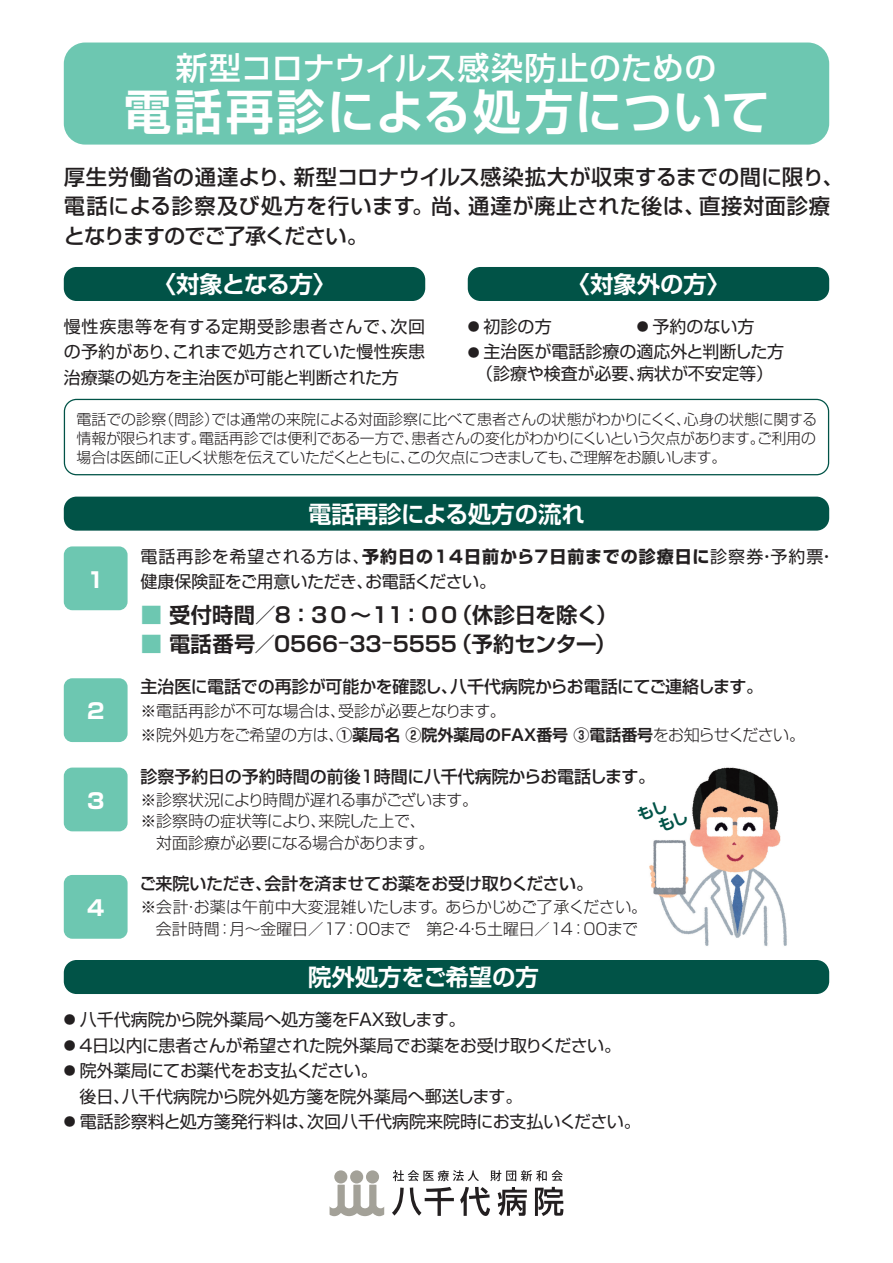
<style>
.page{position:relative;width:893px;height:1263px;background:#fff}
.page>*{position:absolute;margin:0;border:0;box-sizing:border-box;transform-origin:0 0}
.t1{font:47.85px "Shin Go Pr 6 N De Bold 90 pv RKSJ H";letter-spacing:.045em;color:#fff}
.t2{font:31.95px "Shin Go Pr 6 N Medium 90 pv RKSJ H";letter-spacing:-.005em;color:#fff}
.t3{font:23.4px "Shin Go Pr 6 N De Bold 90 pv RKSJ H";color:#fff}
.t4{font:21.3px/29.7px "Shin Go Pr 6 N Medium 90 pv RKSJ H";letter-spacing:.01em;color:#231f20}
.t5{font:21.3px "Shin Go Pr 6 N De Bold 90 pv RKSJ H";letter-spacing:-.005em;color:#231f20}
.t6{font:21.3px "Shin Go Pr 6 N Bold 90 pv RKSJ H";color:#fff}
.t7{font:16.95px/25.5px "Shin Go Pr 6 N Regular 90 pv RKSJ H";color:#231f20}
.t8{font:16.95px "Shin Go Pr 6 N Medium 90 pv RKSJ H";letter-spacing:-.01em;color:#231f20}
.t9{font:16.95px "Shin Go Pr 6 N Regular 90 pv RKSJ H";letter-spacing:-.02em;color:#231f20}
.t10{font:16.95px "Shin Go Pr 6 N Medium 90 pv RKSJ H";letter-spacing:-.03em;color:#231f20}
.t11{font:15.9px/21.3px "Shin Go Pr 6 N Light 90 pv RKSJ H";letter-spacing:-.02em;color:#231f20}
.t12{font:15.9px/21.3px "Shin Go Pr 6 N Light 90 pv RKSJ H";color:#231f20}
.t13{font:15.9px/17px "Shin Go Pr 6 N De Bold 90 pv RKSJ H";color:#015347}
.t14{font:14.85px/19.2px "Shin Go Pr 6 N Light 90 pv RKSJ H";letter-spacing:-.035em;color:#231f20;text-align:justify}
.s1{font-size:11.85px}
.s2{font-family:"Shin Go Pr 6 N Bold 90 pv RKSJ H"}
.s3{color:#6dc7b1}
.s4{font-family:"Shin Go Pr 6 N De Bold 90 pv RKSJ H"}
</style>
<div class="page">
<svg style="left:392px;top:1187px;width:62px;height:29px"></svg>
<svg style="left:460px;top:1187px;width:30px;height:29px"></svg>
<svg style="left:498px;top:1187px;width:29px;height:29px"></svg>
<svg style="left:535px;top:1187px;width:28px;height:29px"></svg>
<svg style="left:393px;top:1170px;width:86px;height:11px"></svg>
<svg style="left:490px;top:1170px;width:73px;height:11px"></svg>
<svg style="left:330px;top:1170px;width:54px;height:46px"></svg>
<img style="left:649px;top:767px;width:138px;height:179px">
<div style="left:64px;top:43px;width:765px;height:102px;background:#6dc7b1;border-radius:21px"></div>
<div style="left:64px;top:267px;width:361px;height:34px;background:#015347;border-radius:13px"></div>
<svg style="left:64px;top:399px;width:765px;height:76px"></svg>
<div style="left:64px;top:497px;width:765px;height:34px;background:#015347;border-radius:13px"></div>
<div style="left:64px;top:960px;width:765px;height:34px;background:#015347;border-radius:13px"></div>
<div style="left:468px;top:267px;width:361px;height:34px;background:#015347;border-radius:13px"></div>
<div style="left:64px;top:546px;width:64px;height:64px;background:#6dc7b1;border-radius:9px"></div>
<div style="left:64px;top:678px;width:64px;height:64px;background:#6dc7b1;border-radius:9px"></div>
<div style="left:64px;top:767px;width:64px;height:64px;background:#6dc7b1;border-radius:9px"></div>
<div style="left:64px;top:875px;width:64px;height:64px;background:#6dc7b1;border-radius:9px"></div>
<h2 class="t2" style="left:176px;top:56px;width:542px">新型コロナウイルス感染防止のための</h2>
<h1 class="t1" style="left:124px;top:94px;width:647px">電話再診による処方について</h1>
<p class="t4" style="left:64px;top:165px;width:781px">厚生労働省の通達より、新型コロナウイルス感染拡大が収束するまでの間に限り、電話による診察及び処方を行います。尚、通達が廃止された後は、直接対面診療となりますのでご了承ください。</p>
<h3 class="t3" style="left:153px;top:275px;width:185px">〈対象となる方〉</h3>
<h3 class="t3" style="left:567px;top:275px;width:165px">〈対象外の方〉</h3>
<p class="t7" style="left:64px;top:316px;width:363px;text-align:justify">慢性疾患等を有する定期受診患者さんで、次回の予約があり、これまで処方されていた慢性疾患治療薬の処方を主治医が可能と判断された方</p>
<p class="t7" style="left:468px;top:316px;width:288px"><span class="s1">●</span> 初診の方　　　　　<span class="s1">●</span> 予約のない方</p>
<p class="t7" style="left:476px;top:344px;width:326px;line-height:21.3px;text-indent:-9px"><span class="s1">●</span> 主治医が電話診療の適応外と判断した方　（診療や検査が必要、病状が不安定等）</p>
<p class="t14" style="left:77px;top:411px;width:742px">電話での診察（問診）では通常の来院による対面診察に比べて患者さんの状態がわかりにくく、心身の状態に関する情報が限られます。電話再診では便利である一方で、患者さんの変化がわかりにくいという欠点があります。ご利用の場合は医師に正しく状態を伝えていただくとともに、この欠点につきましても、ご理解をお願いします。</p>
<p class="t6" style="left:87px;top:571px;width:19px">1</p>
<p class="t6" style="left:87px;top:703px;width:19px">2</p>
<p class="t6" style="left:87px;top:793px;width:19px">3</p>
<p class="t6" style="left:87px;top:900px;width:19px">4</p>
<h3 class="t3" style="left:308px;top:505px;width:278px">電話再診による処方の流れ</h3>
<p class="t7" style="left:140px;top:546px;width:696px">電話再診を希望される方は、<span class="s2">予約日の14日前から7日前までの診療日に</span>診察券・予約票・健康保険証をご用意いただき、お電話ください。</p>
<p class="t5" style="left:141px;top:607px;width:478px"><span class="s3">■</span> 受付時間／8：3 0 ～11：0 0（休診日を除く）</p>
<p class="t5" style="left:141px;top:636px;width:477px"><span class="s3">■</span> 電話番号／0566‒33‒5555（予約センター）</p>
<p class="t8" style="left:140px;top:680px;width:624px">主治医に電話での再診が可能かを確認し、八千代病院からお電話にてご連絡します。</p>
<p class="t11" style="left:140px;top:701px;width:666px;line-height:24.5px">※電話再診が不可な場合は、受診が必要となります。<br>※院外処方をご希望の方は、<span class="s4">①薬局名 ②院外薬局のFAX番号 ③電話番号</span>をお知らせください。</p>
<p class="t8" style="left:140px;top:770px;width:516px">診察予約日の予約時間の前後1時間に八千代病院からお電話します。</p>
<p class="t11" style="left:140px;top:791px;width:339px">※診察状況により時間が遅れる事がございます。※診察時の症状等により、来院した上で、<br>　対面診療が必要になる場合があります。</p>
<p class="t10" style="left:140px;top:877px;width:455px">ご来院いただき、会計を済ませてお薬をお受け取りください。</p>
<p class="t12" style="left:140px;top:899px;width:508px">※会計・お薬は午前中大変混雑いたします。あらかじめご了承ください。　会計時間：月～金曜日／17：00まで　第2・4・5土曜日／14：00まで</p>
<p class="t13" style="left:636px;top:809px;width:48px;rotate:-20deg">もし　もし</p>
<h3 class="t3" style="left:308px;top:968px;width:232px">院外処方をご希望の方</h3>
<p class="t7" style="left:64px;top:1009px;width:403px"><span class="s1">●</span> 八千代病院から院外薬局へ処方箋をFAX致します。</p>
<p class="t9" style="left:64px;top:1039px;width:559px"><span class="s1">●</span> ４日以内に患者さんが希望された院外薬局でお薬をお受け取りください。</p>
<p class="t7" style="left:64px;top:1060px;width:460px"><span class="s1">●</span> 院外薬局にてお薬代をお支払ください。<br>　後日、八千代病院から院外処方箋を院外薬局へ郵送します。</p>
<p class="t7" style="left:64px;top:1111px;width:579px"><span class="s1">●</span> 電話診察料と処方箋発行料は、次回八千代病院来院時にお支払いください。</p>
</div>
